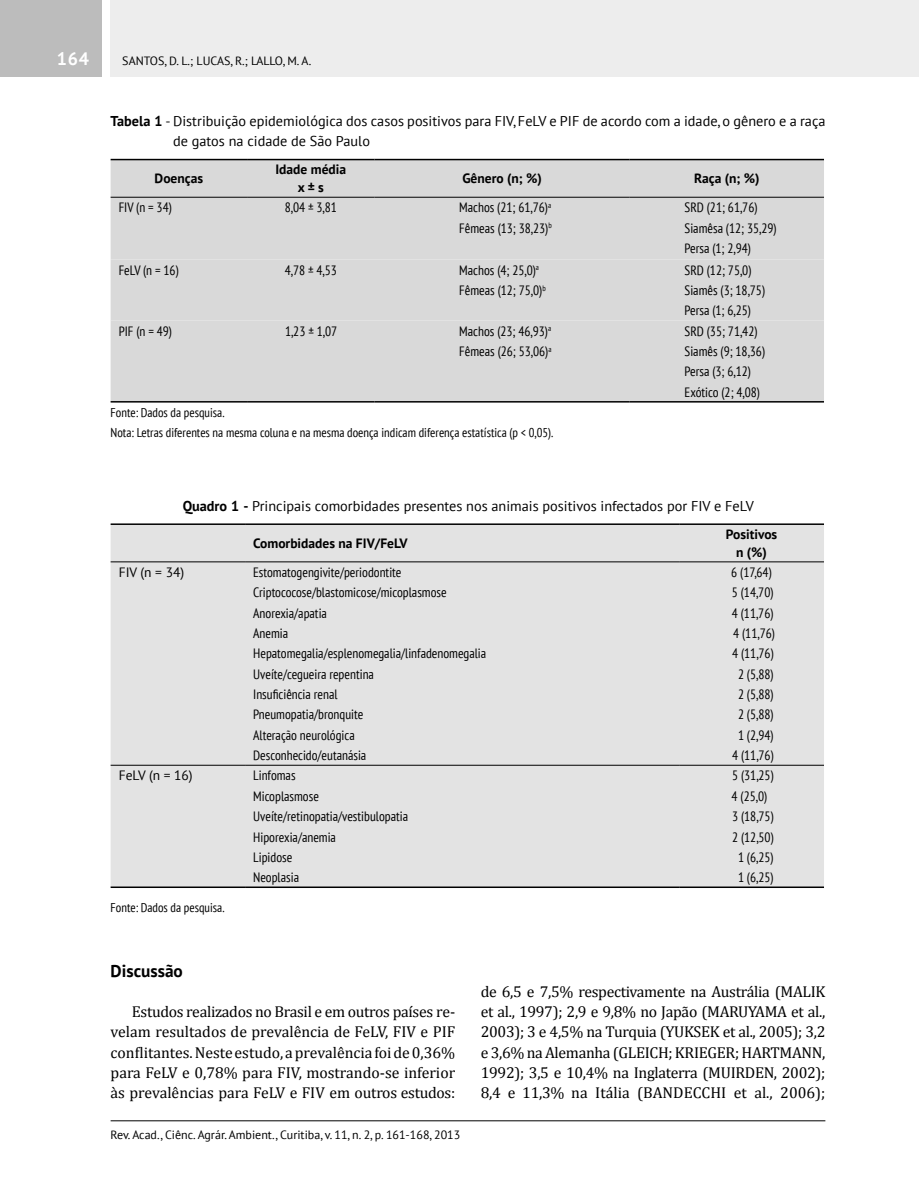
<style>
.page{position:relative;width:919px;height:1191px;background:#fff}
.page>*{position:absolute;margin:0;border:0;box-sizing:border-box;transform-origin:0 0}
.t1{font:700 18px "PT Sans";color:#fff}
.t2{font:700 17.25px "PT Sans";color:#000}
.t3{font:15.75px/20.2px "Cambria";letter-spacing:-.005em;color:#000;text-align:justify}
.t4{font:14.25px/20.2px "PT Sans";color:#000}
.t5{font:condensed 13.5px/20.4px "PT Sans";color:#000}
.t6{font:700 13.5px/18px "PT Sans";color:#000;text-align:center}
.t7{font:13.5px "PT Sans";color:#000}
.t8{font:condensed 12.75px/20.2px "PT Sans";color:#000}
.t9{font:12px "PT Sans";color:#000}
.s1{font-weight:700}
</style>
<div class="page">
<div style="left:111px;top:0;width:807px;height:77px;background:#ededed"></div>
<div style="left:0;top:0;width:102px;height:77px;background:#bcbcbc"></div>
<hr style="left:111px;top:1120px;width:714px;height:1px;background:#000">
<div style="left:111px;top:160px;width:713px;height:37px;background:#d9d9d9"></div>
<div style="left:111px;top:198px;width:713px;height:203px;background:#d9d9d9"></div>
<hr style="left:111px;top:159px;width:136px;height:1px;background:#000">
<hr style="left:247px;top:159px;width:127px;height:1px;background:#000">
<hr style="left:374px;top:159px;width:255px;height:1px;background:#000">
<hr style="left:629px;top:159px;width:195px;height:1px;background:#000">
<hr style="left:111px;top:401px;width:136px;height:1px;background:#000">
<hr style="left:247px;top:401px;width:127px;height:1px;background:#000">
<hr style="left:374px;top:401px;width:255px;height:1px;background:#000">
<hr style="left:629px;top:401px;width:195px;height:1px;background:#000">
<hr style="left:111px;top:197px;width:136px;height:1px;background:#000">
<hr style="left:247px;top:197px;width:127px;height:1px;background:#000">
<hr style="left:374px;top:197px;width:255px;height:1px;background:#000">
<hr style="left:629px;top:197px;width:195px;height:1px;background:#000">
<div style="left:111px;top:524px;width:713px;height:363px;background:#e3e3e3"></div>
<hr style="left:111px;top:561px;width:134px;height:1px;background:#000">
<hr style="left:245px;top:561px;width:434px;height:1px;background:#000">
<hr style="left:679px;top:561px;width:144px;height:1px;background:#000">
<hr style="left:111px;top:765px;width:134px;height:1px;background:#000">
<hr style="left:245px;top:765px;width:434px;height:1px;background:#000">
<hr style="left:679px;top:765px;width:144px;height:1px;background:#000">
<hr style="left:111px;top:523px;width:134px;height:2px;background:#000">
<hr style="left:245px;top:523px;width:434px;height:2px;background:#000">
<hr style="left:679px;top:523px;width:144px;height:2px;background:#000">
<hr style="left:111px;top:886px;width:134px;height:2px;background:#000">
<hr style="left:245px;top:886px;width:434px;height:2px;background:#000">
<hr style="left:679px;top:886px;width:144px;height:2px;background:#000">
<h1 class="t1" style="left:57px;top:47px;width:34px">164</h1>
<p class="t9" style="left:122px;top:53px;width:190px">SANTOS, D. L.; LUCAS, R.; LALLO, M. A.</p>
<p class="t4" style="left:173px;top:110px;width:653px;text-indent:-63px"><span class="s1">Tabela 1</span> - Distribuição epidemiológica dos casos positivos para FIV, FeLV e PIF de acordo com a idade, o gênero e a raça de gatos na cidade de São Paulo</p>
<p class="t6" style="left:155px;top:169px;width:50px">Doenças</p>
<p class="t6" style="left:275px;top:160px;width:72px">Idade média x ± s</p>
<p class="t6" style="left:462px;top:169px;width:81px">Gênero (n; %)</p>
<p class="t6" style="left:694px;top:169px;width:67px">Raça (n; %)</p>
<p class="t5" style="left:119px;top:197px;width:55px">FIV (n = 34)</p>
<p class="t5" style="left:285px;top:197px;width:54px">8,04 ± 3,81</p>
<p class="t5" style="left:459px;top:197px;width:93px">Machos (21; 61,76)<sup>a</sup></p>
<p class="t5" style="left:684px;top:197px;width:74px">SRD (21; 61,76)</p>
<p class="t5" style="left:459px;top:217px;width:94px">Fêmeas (13; 38,23)<sup>b</sup></p>
<p class="t5" style="left:684px;top:217px;width:94px">Siamêsa (12; 35,29)<br>Persa (1; 2,94)</p>
<p class="t5" style="left:119px;top:259px;width:62px">FeLV (n = 16)</p>
<p class="t5" style="left:285px;top:259px;width:54px">4,78 ± 4,53</p>
<p class="t5" style="left:459px;top:259px;width:81px">Machos (4; 25,0)<sup>a</sup></p>
<p class="t5" style="left:684px;top:259px;width:68px">SRD (12; 75,0)</p>
<p class="t5" style="left:459px;top:280px;width:88px">Fêmeas (12; 75,0)<sup>b</sup></p>
<p class="t5" style="left:684px;top:280px;width:82px">Siamês (3; 18,75)<br>Persa (1; 6,25)</p>
<p class="t5" style="left:119px;top:320px;width:55px">PIF (n = 49)</p>
<p class="t5" style="left:285px;top:320px;width:54px">1,23 ± 1,07</p>
<p class="t5" style="left:459px;top:320px;width:93px">Machos (23; 46,93)<sup>a</sup></p>
<p class="t5" style="left:684px;top:320px;width:74px">SRD (35; 71,42)</p>
<p class="t5" style="left:459px;top:341px;width:94px">Fêmeas (26; 53,06)<sup>a</sup></p>
<p class="t5" style="left:684px;top:341px;width:82px">Siamês (9; 18,36)<br>Persa (3; 6,12)<br>Exótico (2; 4,08)</p>
<p class="t8" style="left:111px;top:402px;width:444px">Fonte: Dados da pesquisa.<br>Nota: Letras diferentes na mesma coluna e na mesma doença indicam diferença estatística (p &lt; 0,05).</p>
<p class="t4" style="left:183px;top:495px;width:572px"><span class="s1">Quadro 1 -</span> Principais comorbidades presentes nos animais positivos infectados por FIV e FeLV</p>
<p class="t6" style="left:253px;top:534px;width:156px">Comorbidades na FIV/FeLV</p>
<p class="t6" style="left:725px;top:525px;width:53px">Positivos n (%)</p>
<p class="t7" style="left:119px;top:563px;width:67px">FIV (n = 34)</p>
<p class="t5" style="left:253px;top:562px;width:150px">Estomatogengivite/periodontite</p>
<p class="t5" style="left:731px;top:562px;width:42px">6 (17,64)</p>
<p class="t5" style="left:253px;top:582px;width:195px">Criptococose/blastomicose/micoplasmose</p>
<p class="t5" style="left:731px;top:582px;width:43px">5 (14,70)</p>
<p class="t5" style="left:253px;top:602px;width:75px">Anorexia/apatia</p>
<p class="t5" style="left:731px;top:602px;width:43px">4 (11,76)</p>
<p class="t5" style="left:253px;top:623px;width:37px">Anemia</p>
<p class="t5" style="left:733px;top:623px;width:43px">4 (11,76)</p>
<p class="t5" style="left:253px;top:643px;width:234px">Hepatomegalia/esplenomegalia/linfadenomegalia</p>
<p class="t5" style="left:732px;top:643px;width:43px">4 (11,76)</p>
<p class="t5" style="left:253px;top:663px;width:122px">Uveíte/cegueira repentina</p>
<p class="t5" style="left:738px;top:663px;width:37px">2 (5,88)</p>
<p class="t5" style="left:253px;top:684px;width:86px">Insuficiência renal</p>
<p class="t5" style="left:738px;top:684px;width:37px">2 (5,88)</p>
<p class="t5" style="left:253px;top:704px;width:112px">Pneumopatia/bronquite</p>
<p class="t5" style="left:738px;top:704px;width:37px">2 (5,88)</p>
<p class="t5" style="left:253px;top:724px;width:103px">Alteração neurológica</p>
<p class="t5" style="left:738px;top:724px;width:37px">1 (2,94)</p>
<p class="t5" style="left:253px;top:745px;width:115px">Desconhecido/eutanásia</p>
<p class="t5" style="left:732px;top:745px;width:43px">4 (11,76)</p>
<p class="t7" style="left:119px;top:767px;width:75px">FeLV (n = 16)</p>
<p class="t5" style="left:253px;top:765px;width:44px">Linfomas</p>
<p class="t5" style="left:732px;top:765px;width:43px">5 (31,25)</p>
<p class="t5" style="left:253px;top:785px;width:67px">Micoplasmose</p>
<p class="t5" style="left:731px;top:785px;width:37px">4 (25,0)</p>
<p class="t5" style="left:253px;top:806px;width:156px">Uveíte/retinopatia/vestibulopatia</p>
<p class="t5" style="left:732px;top:806px;width:43px">3 (18,75)</p>
<p class="t5" style="left:253px;top:826px;width:84px">Hiporexia/anemia</p>
<p class="t5" style="left:732px;top:826px;width:43px">2 (12,50)</p>
<p class="t5" style="left:253px;top:846px;width:41px">Lipidose</p>
<p class="t5" style="left:738px;top:846px;width:37px">1 (6,25)</p>
<p class="t5" style="left:253px;top:867px;width:47px">Neoplasia</p>
<p class="t5" style="left:738px;top:867px;width:37px">1 (6,25)</p>
<p class="t8" style="left:111px;top:897px;width:115px">Fonte: Dados da pesquisa.</p>
<p class="t2" style="left:111px;top:959px;width:74px">Discussão</p>
<p class="t3" style="left:111px;top:1001px;width:346px;text-indent:21px">Estudos realizados no Brasil e em outros países re&shy;velam resultados de prevalência de FeLV, FIV e PIF conflitantes. Neste estudo, a prevalência foi de 0,36% para FeLV e 0,78% para FIV, mostrando-se inferior às prevalências para FeLV e FIV em outros estudos:</p>
<p class="t9" style="left:111px;top:1126px;width:351px">Rev. Acad., Ciênc. Agrár. Ambient., Curitiba, v. 11, n. 2, p. 161-168, 2013</p>
<p class="t3" style="left:480px;top:981px;width:346px">de 6,5 e 7,5% respectivamente na Austrália (MALIK et al., 1997); 2,9 e 9,8% no Japão (MARUYAMA et al., 2003); 3 e 4,5% na Turquia (YUKSEK et al., 2005); 3,2 e 3,6% na Alemanha (GLEICH; KRIEGER; HARTMANN, 1992); 3,5 e 10,4% na Inglaterra (MUIRDEN, 2002); 8,4 e 11,3% na Itália (BANDECCHI et al., 2006);</p>
</div>
